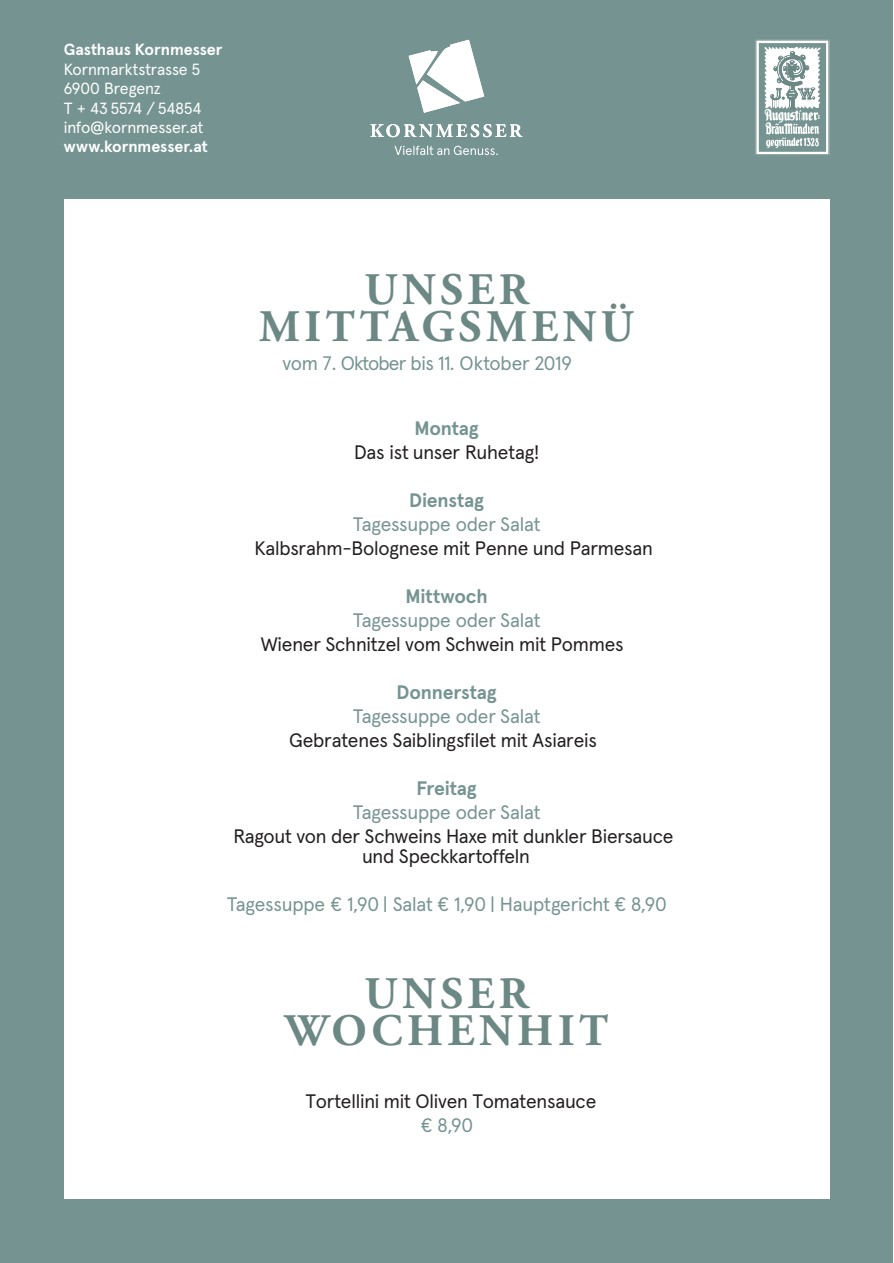
<style>
.page{position:relative;width:894px;height:1263px;background:#fff}
.page>*{position:absolute;margin:0;border:0;box-sizing:border-box;transform-origin:0 0}
.t1{font:700 45px/37.5px "Adobe Garamond Pro";letter-spacing:.1em;color:#6c8884;text-align:center}
.t2{font:19.5px/19.5px "Apercu Pro";letter-spacing:-.01em;color:#231f20}
.t3{font:19.5px "Apercu Pro";letter-spacing:-.01em;color:#759491}
.t4{font:700 19.5px "Apercu Pro";letter-spacing:-.01em;color:#759491}
.t5{font:16.2px/19.4px "Apercu Pro";letter-spacing:-.005em;color:#fff}
.t6{font:700 16.2px "Apercu Pro";letter-spacing:-.005em;color:#fff}
</style>
<div class="page">
<div style="left:0;top:0;width:893px;height:1263px;background:#759491"></div>
<svg style="left:409px;top:40px;width:75px;height:73px"></svg>
<svg style="left:370px;top:124px;width:152px;height:13px"></svg>
<svg style="left:394px;top:146px;width:104px;height:9px"></svg>
<svg style="left:756px;top:40px;width:73px;height:115px"></svg>
<div style="left:64px;top:200px;width:765px;height:999px;background:#fff"></div>
<p class="t6" style="left:64px;top:42px;width:160px">Gasthaus Kornmesser</p>
<p class="t5" style="left:64px;top:60px;width:141px">Kornmarktstrasse 5<br>6900 Bregenz<br>T + 43 5574 / 54854 info@kornmesser.at</p>
<p class="t6" style="left:64px;top:140px;width:146px">www.kornmesser.at</p>
<h1 class="t1" style="left:259px;top:275px;width:376px">UNSER<br>MITTAGSMENÜ</h1>
<p class="t3" style="left:282px;top:355px;width:291px">vom 7. Oktober bis 11. Oktober 2019</p>
<p class="t4" style="left:414px;top:420px;width:66px">Montag</p>
<p class="t2" style="left:354px;top:444px;width:187px">Das ist unser Ruhetag!</p>
<p class="t4" style="left:409px;top:492px;width:76px">Dienstag</p>
<p class="t3" style="left:353px;top:516px;width:189px">Tagessuppe oder Salat</p>
<p class="t2" style="left:254px;top:540px;width:400px">Kalbsrahm-Bolognese mit Penne und Parmesan</p>
<p class="t4" style="left:406px;top:588px;width:84px">Mittwoch</p>
<p class="t3" style="left:353px;top:612px;width:189px">Tagessuppe oder Salat</p>
<p class="t2" style="left:261px;top:636px;width:364px">Wiener Schnitzel vom Schwein mit Pommes</p>
<p class="t4" style="left:397px;top:684px;width:102px">Donnerstag</p>
<p class="t3" style="left:353px;top:708px;width:189px">Tagessuppe oder Salat</p>
<p class="t2" style="left:289px;top:732px;width:309px">Gebratenes Saiblingsfilet mit Asiareis</p>
<p class="t4" style="left:417px;top:780px;width:62px">Freitag</p>
<p class="t3" style="left:353px;top:804px;width:189px">Tagessuppe oder Salat</p>
<p class="t2" style="left:362px;top:828px;width:313px;text-indent:-129px">Ragout von der Schweins Haxe mit dunkler Biersauce und Speckkartoffeln</p>
<p class="t3" style="left:227px;top:895px;width:441px">Tagessuppe € 1,90 | Salat € 1,90 | Hauptgericht € 8,90</p>
<h1 class="t1" style="left:285px;top:979px;width:325px">UNSER<br>WOCHENHIT</h1>
<p class="t2" style="left:305px;top:1092px;width:293px">Tortellini mit Oliven Tomatensauce</p>
<p class="t3" style="left:420px;top:1116px;width:54px">€ 8,90</p>
</div>
